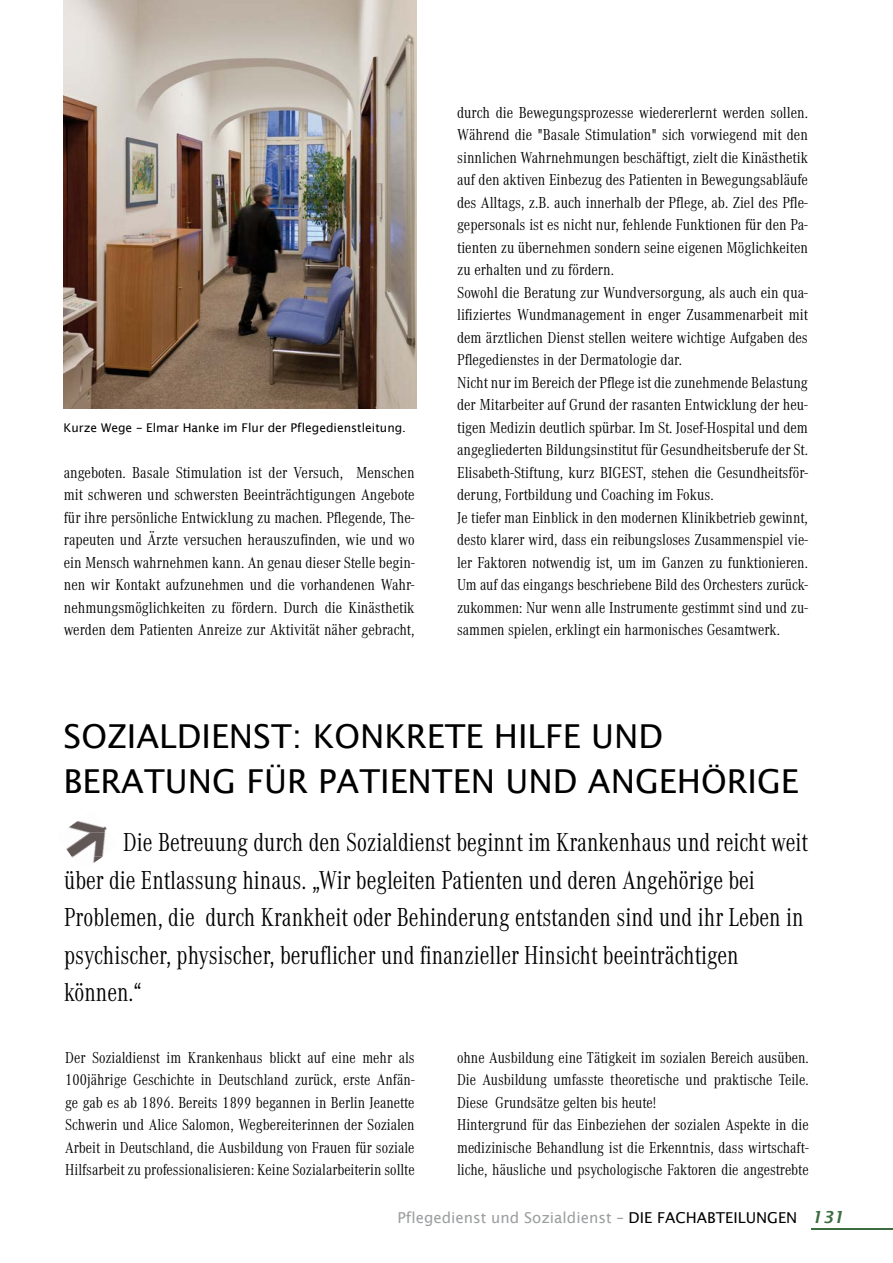
<style>
.page{position:relative;width:893px;height:1263px;background:#fff}
.page>*{position:absolute;margin:0;border:0;box-sizing:border-box;transform-origin:0 0}
.t1{font:33px/45px "Lucida Sans";color:#000}
.t2{font:300 27px/37.5px "Corporate A Con";color:#000}
.t3{font:300 16.5px/22.5px "Corporate A Con";color:#000;text-align:justify;scale:1.08 1}
.t4{font:300 16.5px/22.5px "Corporate A Con";color:#000;text-align:justify;scale:1.06 1}
.t5{font:15px "Lucida Sans";color:#9c9e9f}
.t6{font:12px "Lucida Sans";color:#000}
.s1{color:#000}
.s2{font-weight:600;font-style:italic;font-size:16.5px;color:#3a6c3f}
</style>
<div class="page">
<hr style="left:812px;top:1228px;width:81px;height:1px;background:#3a6c3f">
<img style="left:64px;top:0;width:352px;height:408px">
<img style="left:69px;top:821px;width:38px;height:42px">
<img style="left:66px;top:833px;width:41px;height:23px">
<p class="t6" style="left:64px;top:421px;width:344px">Kurze Wege – Elmar Hanke im Flur der Pflegedienstleitung.</p>
<p class="t3" style="left:64px;top:461px;width:326px">angeboten. Basale Stimulation ist der Versuch, Menschen mit schweren und schwersten Beeinträchtigungen Angebote für ihre persönliche Entwicklung zu machen. Pflegende, The&shy;rapeuten und Ärzte versuchen herauszufinden, wie und wo ein Mensch wahrnehmen kann. An genau dieser Stelle begin&shy;nen wir Kontakt aufzunehmen und die vorhandenen Wahr&shy;nehmungsmöglichkeiten zu fördern. Durch die Kinästhetik werden dem Patienten Anreize zur Aktivität näher gebracht,</p>
<p class="t3" style="left:457px;top:101px;width:326px;text-align:left">durch die Bewegungsprozesse wiedererlernt werden sollen.<br>Während die "Basale Stimulation" sich vorwiegend mit den sinnlichen Wahrnehmungen beschäftigt, zielt die Kinästhetik auf den aktiven Einbezug des Patienten in Bewegungsabläufe des Alltags, z.B. auch innerhalb der Pflege, ab. Ziel des Pfle&shy;gepersonals ist es nicht nur, fehlende Funktionen für den Pa&shy;tienten zu übernehmen sondern seine eigenen Möglichkeiten zu erhalten und zu fördern.<br>Sowohl die Beratung zur Wundversorgung, als auch ein qua&shy;lifiziertes Wundmanagement in enger Zusammenarbeit mit dem ärztlichen Dienst stellen weitere wichtige Aufgaben des Pflegedienstes in der Dermatologie dar.<br>Nicht nur im Bereich der Pflege ist die zunehmende Belastung der Mitarbeiter auf Grund der rasanten Entwicklung der heu&shy;tigen Medizin deutlich spürbar. Im St. Josef-Hospital und dem angegliederten Bildungsinstitut für Gesundheitsberufe der St.<br>Elisabeth-Stiftung, kurz BIGEST, stehen die Gesundheitsför&shy;derung, Fortbildung und Coaching im Fokus.<br>Je tiefer man Einblick in den modernen Klinikbetrieb gewinnt, desto klarer wird, dass ein reibungsloses Zusammenspiel vie&shy;ler Faktoren notwendig ist, um im Ganzen zu funktionieren.<br>Um auf das eingangs beschriebene Bild des Orchesters zurück&shy;zukommen: Nur wenn alle Instrumente gestimmt sind und zu&shy;sammen spielen, erklingt ein harmonisches Gesamtwerk.</p>
<h1 class="t1" style="left:64px;top:714px;width:737px">SOZIALDIENST: KONKRETE HILFE UND<br>BERATUNG FÜR PATIENTEN UND ANGEHÖRIGE</h1>
<p class="t2" style="left:64px;top:824px;width:745px;text-indent:59px">Die Betreuung durch den Sozialdienst beginnt im Krankenhaus und reicht weit über die Entlassung hinaus. „Wir begleiten Patienten und deren Angehörige bei Problemen, die durch Krankheit oder Behinderung entstanden sind und ihr Leben in psychischer, physischer, beruflicher und finanzieller Hinsicht beeinträchtigen können.“</p>
<p class="t4" style="left:65px;top:1046px;width:331px">Der Sozialdienst im Krankenhaus blickt auf eine mehr als 100jährige Geschichte in Deutschland zurück, erste Anfän&shy;ge gab es ab 1896. Bereits 1899 begannen in Berlin Jeanette Schwerin und Alice Salomon, Wegbereiterinnen der Sozialen Arbeit in Deutschland, die Ausbildung von Frauen für soziale Hilfsarbeit zu professionalisieren: Keine Sozialarbeiterin sollte</p>
<p class="t4" style="left:457px;top:1046px;width:333px;text-align:left">ohne Ausbildung eine Tätigkeit im sozialen Bereich ausüben.<br>Die Ausbildung umfasste theoretische und praktische Teile.<br>Diese Grundsätze gelten bis heute!<br>Hintergrund für das Einbeziehen der sozialen Aspekte in die medizinische Behandlung ist die Erkenntnis, dass wirtschaft&shy;liche, häusliche und psychologische Faktoren die angestrebte</p>
<p class="t5" style="left:398px;top:1209px;width:448px">Pflegedienst und Sozialdienst – <span class="s1">DIE FACHABTEILUNGEN</span> <span class="s2">131</span></p>
</div>
